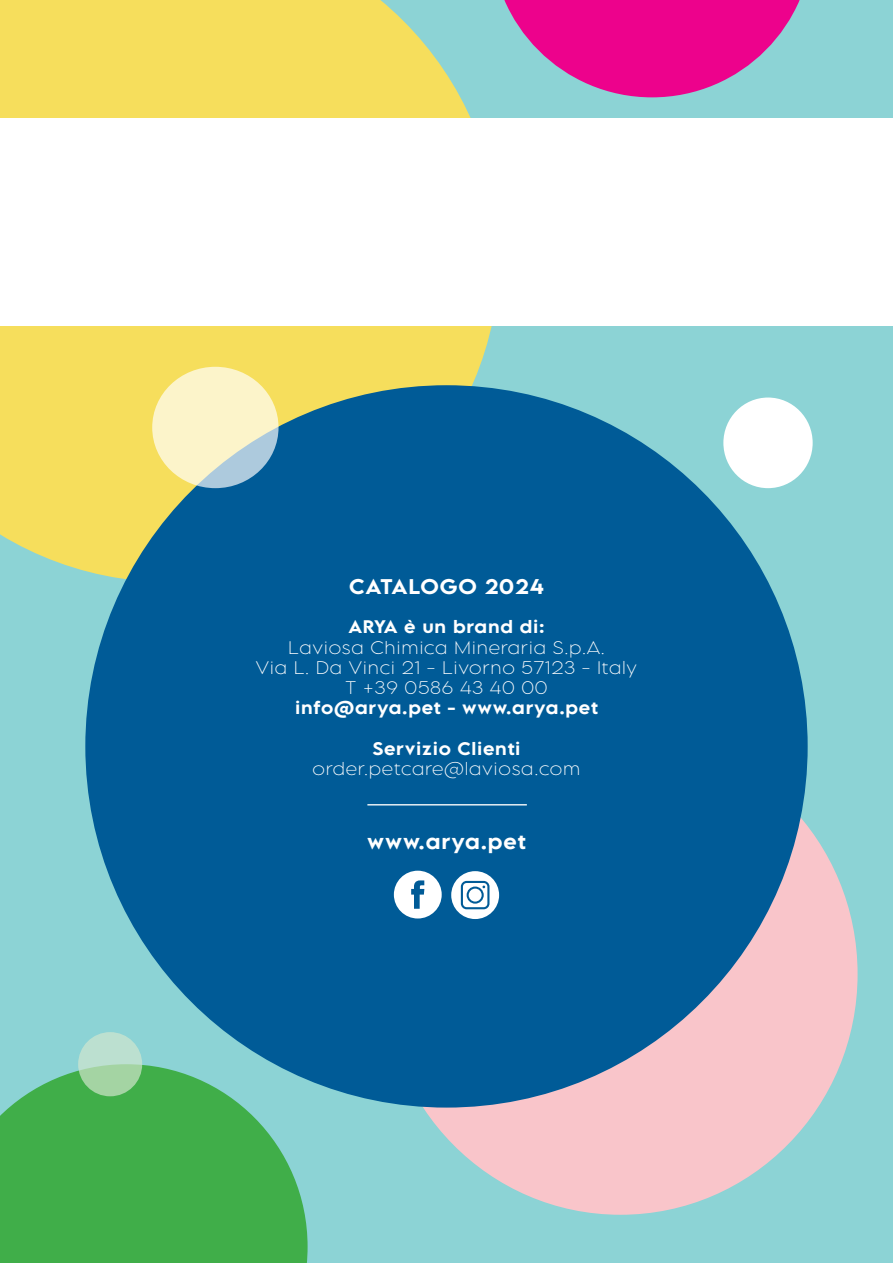
<style>
.page{position:relative;width:893px;height:1263px;background:#8cd3d5}
.page>*{position:absolute;margin:0;border:0;box-sizing:border-box;transform-origin:0 0}
.t1{font:500 18.9px "LEMONMILK Pro FTR";letter-spacing:.04em;color:#fff;scale:1.1 1}
.t2{font:200 16.2px/20.2px "LEMONMILK Pro FTR";letter-spacing:.04em;color:#fff;text-align:center;scale:1.1 1}
.t3{font:500 16.2px "LEMONMILK Pro FTR";letter-spacing:.04em;color:#fff;scale:1.1 1}
</style>
<div class="page">
<div style="left:383px;top:733px;width:475px;height:482px;background:#f9c5ca;border-radius:50%"></div>
<svg style="left:0;top:0;width:500px;height:580px;background:#ecdd67"></svg>
<div style="left:85px;top:385px;width:723px;height:722px;background:#005b97;border-radius:50%"></div>
<svg style="left:0;top:1064px;width:308px;height:199px;background:#4ab25d"></svg>
<svg style="left:491px;top:0;width:309px;height:97px"></svg>
<div style="left:723px;top:397px;width:90px;height:91px;background:#fff;border-radius:50%"></div>
<svg style="left:78px;top:1032px;width:64px;height:64px;background:#b0dabb"></svg>
<svg style="left:152px;top:367px;width:127px;height:121px;background:#eeeccc"></svg>
<div style="left:0;top:119px;width:893px;height:207px;background:#fff"></div>
<hr style="left:367px;top:804px;width:160px;height:1px;background:#fff">
<div style="left:451px;top:871px;width:48px;height:48px;background:#fff;border-radius:50%"></div>
<div style="left:394px;top:871px;width:48px;height:47px;background:#fff;border-radius:50%"></div>
<svg style="left:461px;top:881px;width:28px;height:28px"></svg>
<svg style="left:411px;top:880px;width:13px;height:29px"></svg>
<p class="t1" style="left:349px;top:574px;width:178px">CATALOGO 2024</p>
<p class="t3" style="left:348px;top:616px;width:180px">ARYA è un brand di:</p>
<p class="t2" style="left:256px;top:637px;width:348px">Laviosa Chimica Mineraria S.p.A.<br>Via L. Da Vinci 21 - Livorno 57123 - Italy<br>T +39 0586 43 40 00</p>
<p class="t3" style="left:295px;top:697px;width:277px">info@arya.pet - www.arya.pet</p>
<p class="t3" style="left:372px;top:738px;width:136px">Servizio Clienti</p>
<p class="t2" style="left:313px;top:759px;width:245px">order.petcare@laviosa.com</p>
<p class="t1" style="left:367px;top:829px;width:146px">www.arya.pet</p>
</div>
